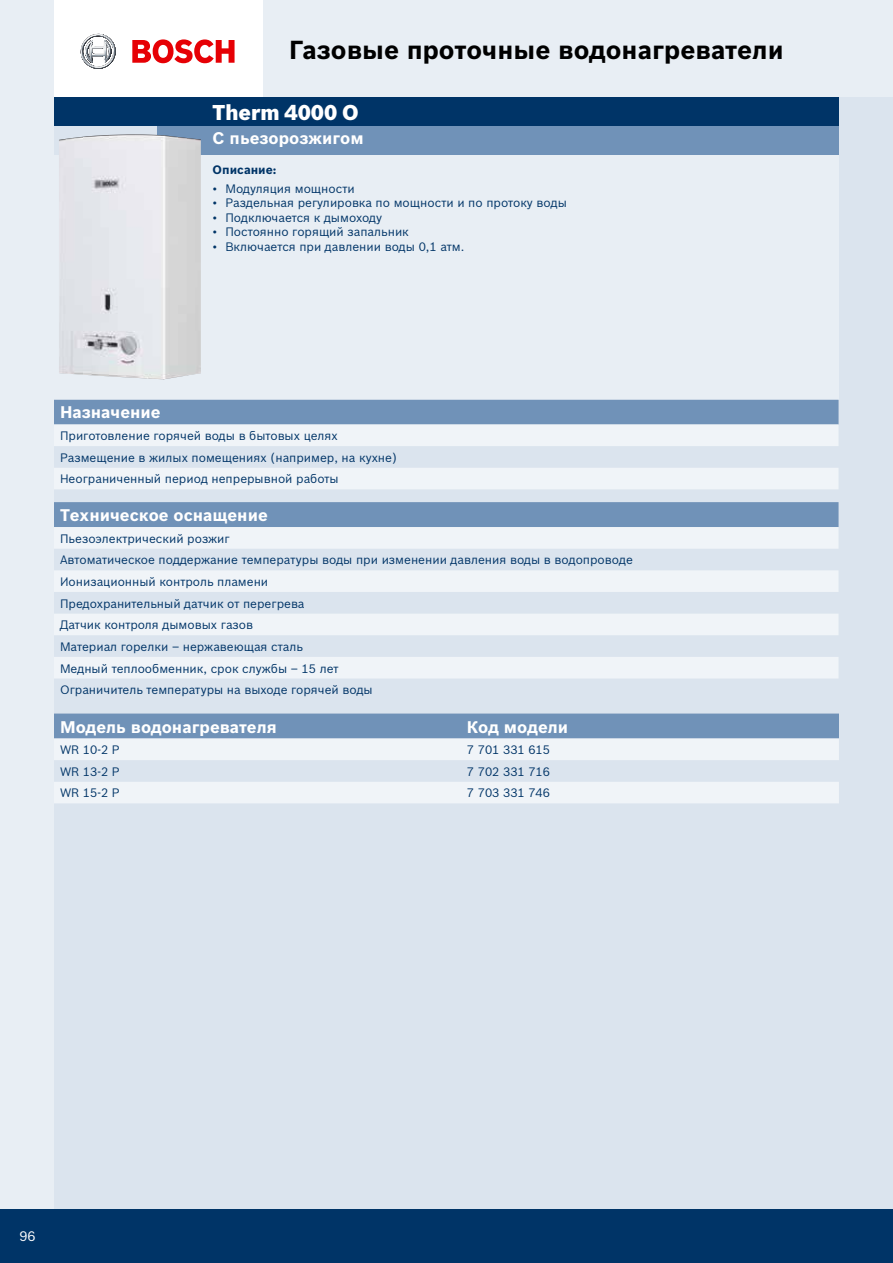
<style>
.page{position:relative;width:893px;height:1263px;background:#dbe4ee}
.page>*{position:absolute;margin:0;border:0;box-sizing:border-box;transform-origin:0 0}
.t1{font:700 25.5px "Bosch Sans";color:#000}
.t2{font:900 21px "Bosch Sans";color:#fff}
.t3{font:700 16.5px "Bosch Sans";color:#fff}
.t4{font:13.5px "Bosch Sans";color:#fff}
.t5{font:12px/21.6px "Bosch Sans";color:#003467}
.t6{font:700 12px "Bosch Sans";color:#003467}
</style>
<div class="page">
<div style="left:0;top:1209px;width:893px;height:54px;background:#003467"></div>
<div style="left:0;top:0;width:54px;height:1209px;background:#e8eef4"></div>
<div style="left:54px;top:0;width:208px;height:96px;background:#fff"></div>
<div style="left:259px;top:0;width:634px;height:96px;background:#e8eef4"></div>
<svg style="left:132px;top:39px;width:103px;height:24px"></svg>
<svg style="left:81px;top:34px;width:35px;height:35px"></svg>
<div style="left:54px;top:400px;width:784px;height:24px;background:#7092b8"></div>
<svg style="left:54px;top:424px;width:784px;height:254px;fill:#e9eef4"></svg>
<div style="left:54px;top:713px;width:785px;height:25px;background:#7092b8"></div>
<svg style="left:54px;top:738px;width:785px;height:65px;fill:#f0f4f8"></svg>
<div style="left:54px;top:155px;width:785px;height:245px;background:#e8eef4"></div>
<div style="left:54px;top:98px;width:785px;height:28px;background:#003467"></div>
<div style="left:158px;top:126px;width:681px;height:28px;background:#7092b8"></div>
<img style="left:59px;top:134px;width:142px;height:246px">
<h1 class="t1" style="left:289px;top:34px;width:496px">Газовые проточные водонагреватели</h1>
<h2 class="t2" style="left:213px;top:99px;width:148px">Therm 4000 O</h2>
<h3 class="t3" style="left:213px;top:128px;width:153px">С пьезорозжигом</h3>
<p class="t6" style="left:213px;top:163px;width:65px">Описание:</p>
<p class="t5" style="left:213px;top:178px;width:144px">• Модуляция мощности</p>
<p class="t5" style="left:213px;top:192px;width:356px">• Раздельная регулировка по мощности и по протоку воды</p>
<p class="t5" style="left:213px;top:207px;width:171px">• Подключается к дымоходу</p>
<p class="t5" style="left:213px;top:221px;width:198px">• Постоянно горящий запальник</p>
<p class="t5" style="left:213px;top:235px;width:253px">• Включается при давлении воды 0,1 атм.</p>
<h3 class="t3" style="left:60px;top:402px;width:102px">Назначение</h3>
<p class="t5" style="left:60px;top:425px;width:339px">Приготовление горячей воды в бытовых целях<br>Размещение в жилых помещениях (например, на кухне)<br>Неограниченный период непрерывной работы</p>
<h3 class="t3" style="left:60px;top:505px;width:209px">Техническое оснащение</h3>
<p class="t5" style="left:60px;top:527px;width:574px">Пьезоэлектрический розжиг<br>Автоматическое поддержание температуры воды при изменении давления воды в водопроводе Ионизационный контроль пламени<br>Предохранительный датчик от перегрева<br>Датчик контроля дымовых газов<br>Материал горелки – нержавеющая сталь<br>Медный теплообменник, срок службы – 15 лет<br>Ограничитель температуры на выходе горячей воды</p>
<h3 class="t3" style="left:60px;top:716px;width:218px">Модель водонагревателя</h3>
<h3 class="t3" style="left:467px;top:716px;width:103px">Код модели</h3>
<p class="t5" style="left:60px;top:739px;width:61px">WR 10-2 P</p>
<p class="t5" style="left:467px;top:739px;width:85px">7 701 331 615</p>
<p class="t5" style="left:60px;top:760px;width:61px">WR 13-2 P</p>
<p class="t5" style="left:467px;top:760px;width:85px">7 702 331 716</p>
<p class="t5" style="left:60px;top:782px;width:61px">WR 15-2 P</p>
<p class="t5" style="left:467px;top:782px;width:85px">7 703 331 746</p>
<p class="t4" style="left:20px;top:1228px;width:18px">96</p>
</div>
